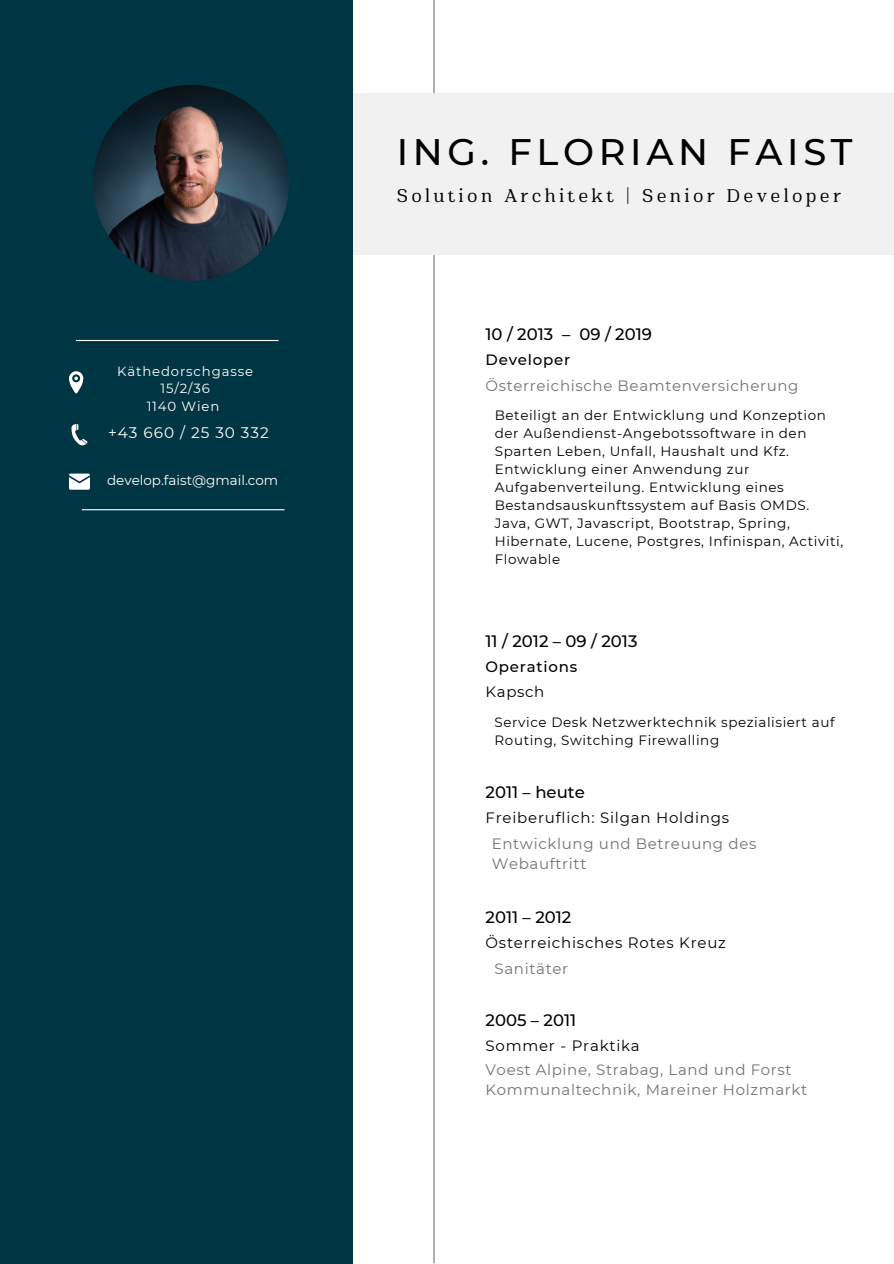
<style>
.page{position:relative;width:894px;height:1264px;background:#fff}
.page>*{position:absolute;margin:0;border:0;box-sizing:border-box;transform-origin:0 0}
.t1{font:500 36.9px "Montserrat";letter-spacing:.125em;color:#000}
.t2{font:20.25px "Montnapha";letter-spacing:.165em;color:#000}
.t3{font:500 16.5px "Montserrat";color:#000}
.t4{font:15.3px "Montserrat";letter-spacing:.065em;color:#fff}
.t5{font:15px/20.2px "Montserrat";letter-spacing:.045em;color:#737373}
.t6{font:15px "Montserrat";letter-spacing:.05em;color:#000}
.t7{font:500 15px "Montserrat";letter-spacing:.05em;color:#000}
.t8{font:13.5px/18px "Montserrat";letter-spacing:.045em;color:#000}
.t9{font:13.5px "Montserrat";color:#fff}
.t10{font:13.2px/17.7px "Montserrat";letter-spacing:.065em;color:#fff;text-align:center}
</style>
<div class="page">
<hr style="left:433px;top:0;width:1px;height:1263px;background:#737373">
<div style="left:353px;top:94px;width:540px;height:161px;background:#f1f1f1"></div>
<div style="left:0;top:0;width:353px;height:1263px;background:#003643"></div>
<img style="left:93px;top:85px;width:196px;height:196px;border-radius:50%">
<hr style="left:76px;top:340px;width:202px;height:1px;background:#fff">
<svg style="left:69px;top:371px;width:14px;height:22px"></svg>
<svg style="left:71px;top:424px;width:16px;height:22px"></svg>
<svg style="left:69px;top:473px;width:21px;height:16px"></svg>
<hr style="left:82px;top:509px;width:202px;height:1px;background:#fff">
<h4 class="t10" style="left:117px;top:362px;width:137px">Käthedorschgasse<br>15/2/36</h4>
<h3 class="t10" style="left:147px;top:397px;width:74px">1140 Wien</h3>
<h4 class="t4" style="left:108px;top:423px;width:162px">+43 660 / 25 30 332</h4>
<h4 class="t9" style="left:107px;top:472px;width:173px">develop.faist@gmail.com</h4>
<p class="t1" style="left:396px;top:129px;width:457px">ING. FLORIAN FAIST</p>
<p class="t2" style="left:396px;top:183px;width:445px">Solution Architekt | Senior Developer</p>
<h3 class="t3" style="left:485px;top:324px;width:168px">10 / 2013 – 09 / 2019</h3>
<h4 class="t7" style="left:485px;top:351px;width:86px">Developer</h4>
<p class="t5" style="left:485px;top:375px;width:314px">Österreichische Beamtenversicherung</p>
<h3 class="t8" style="left:494px;top:406px;width:332px">Beteiligt an der Entwicklung und Konzeption der Außendienst-Angebotssoftware in den Sparten Leben, Unfall, Haushalt und Kfz.<br>Entwicklung einer Anwendung zur Aufgabenverteilung. Entwicklung eines Bestandsauskunftssystem auf Basis OMDS.</h3>
<h4 class="t8" style="left:494px;top:514px;width:350px">Java, GWT, Javascript, Bootstrap, Spring,<br>Hibernate, Lucene, Postgres, Infinispan, Activiti,<br>Flowable</h4>
<p class="t3" style="left:485px;top:631px;width:153px">11 / 2012 – 09 / 2013</p>
<p class="t7" style="left:485px;top:657px;width:93px">Operations</p>
<p class="t6" style="left:485px;top:682px;width:60px">Kapsch</p>
<h4 class="t8" style="left:494px;top:713px;width:341px">Service Desk Netzwerktechnik spezialisiert auf<br>Routing, Switching Firewalling</h4>
<h4 class="t3" style="left:485px;top:782px;width:101px">2011 – heute</h4>
<p class="t6" style="left:485px;top:808px;width:245px">Freiberuflich: Silgan Holdings</p>
<p class="t5" style="left:491px;top:833px;width:266px">Entwicklung und Betreuung des<br>Webauftritt</p>
<p class="t3" style="left:485px;top:906px;width:87px">2011 – 2012</p>
<p class="t6" style="left:485px;top:933px;width:242px">Österreichisches Rotes Kreuz</p>
<h1 class="t5" style="left:494px;top:958px;width:75px">Sanitäter</h1>
<h2 class="t3" style="left:485px;top:1009px;width:92px">2005 – 2011</h2>
<h3 class="t6" style="left:485px;top:1036px;width:156px">Sommer - Praktika</h3>
<h3 class="t5" style="left:485px;top:1059px;width:323px">Voest Alpine, Strabag, Land und Forst<br>Kommunaltechnik, Mareiner Holzmarkt</h3>
</div>
